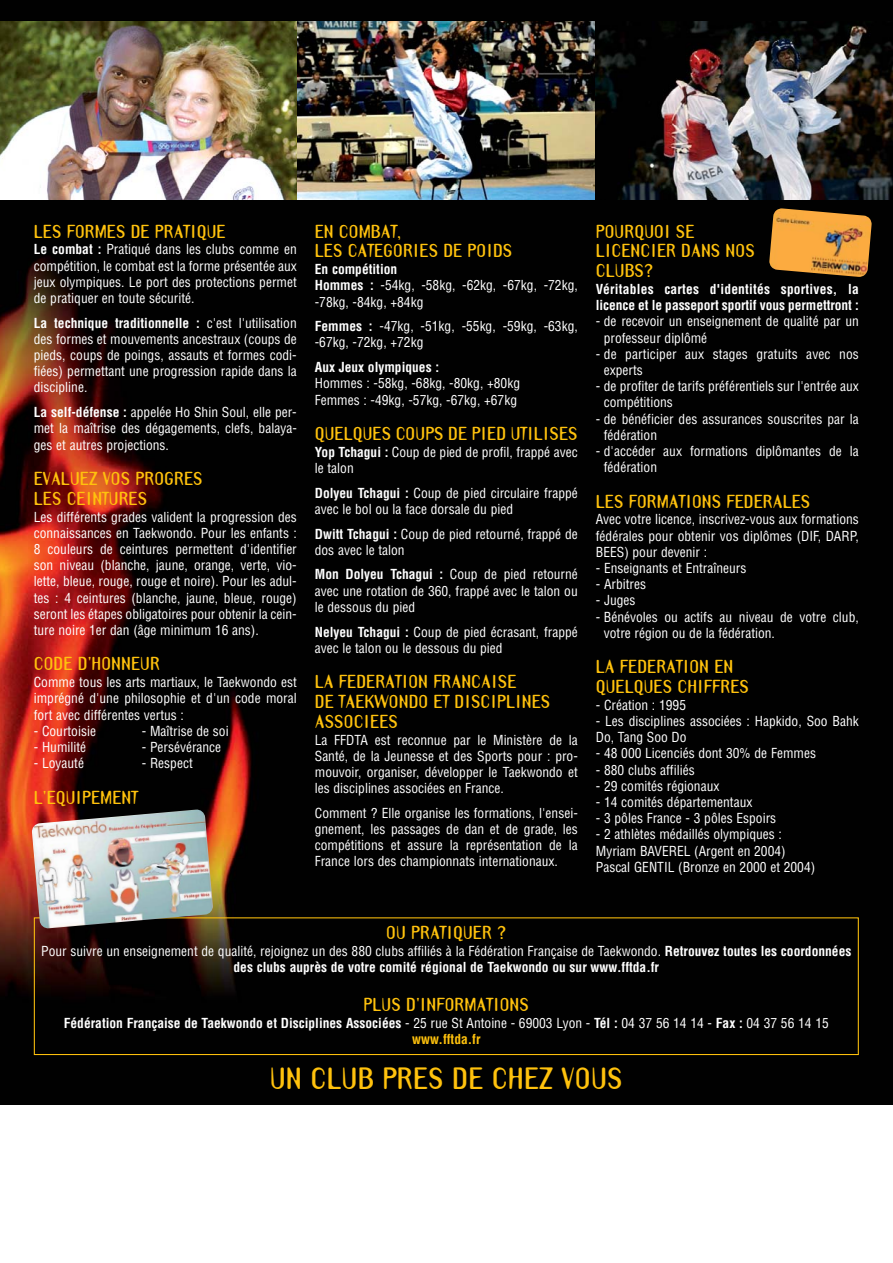
<style>
.page{position:relative;width:893px;height:1263px;background:#fff}
.page>*{position:absolute;margin:0;border:0;box-sizing:border-box;transform-origin:0 0}
.t1{font:700 27px "Template Gothic";color:#ffc20d}
.t2{font:700 16.5px/19.8px "Template Gothic";color:#ffc20d}
.t3{font:condensed 13.5px/16.2px "Helvetica";color:#fff}
.t4{font:700 condensed 13.5px/16.2px "Helvetica";color:#fff}
.s1{font-weight:700}
.s2{font-weight:400}
.s3{color:#ffc20d}
</style>
<div class="page">
<img style="left:0;top:0;width:893px;height:1105px">
<div style="left:34px;top:917px;width:825px;height:138px;border:1px solid #ffc20d"></div>
<img style="left:0;top:21px;width:297px;height:179px">
<img style="left:297px;top:21px;width:298px;height:179px">
<img style="left:595px;top:21px;width:298px;height:179px">
<img style="left:769px;top:208px;width:103px;height:69px">
<img style="left:32px;top:809px;width:181px;height:120px">
<p class="t2" style="left:34px;top:222px;width:193px">LES FORMES DE PRATIQUE</p>
<p class="t3" style="left:34px;top:242px;width:264px;text-align:justify"><span class="s1">Le combat :</span> Pratiqué dans les clubs comme en compétition, le combat est la forme présentée aux jeux olympiques. Le port des protections permet de pratiquer en toute sécurité.</p>
<p class="t3" style="left:34px;top:316px;width:264px;text-align:justify"><span class="s1">La technique traditionnelle :</span> c'est l'utilisation des formes et mouvements ancestraux (coups de pieds, coups de poings, assauts et formes codi&shy;fiées) permettant une progression rapide dans la discipline.</p>
<p class="t3" style="left:34px;top:405px;width:264px;text-align:justify"><span class="s1">La self-défense :</span> appelée Ho Shin Soul, elle per&shy;met la maîtrise des dégagements, clefs, balaya&shy;ges et autres projections.</p>
<p class="t2" style="left:34px;top:470px;width:170px">EVALUEZ VOS PROGRES<br>LES CEINTURES</p>
<p class="t3" style="left:34px;top:510px;width:264px;text-align:justify">Les différents grades valident la progression des connaissances en Taekwondo. Pour les enfants :<br>8 couleurs de ceintures permettent d'identifier son niveau (blanche, jaune, orange, verte, vio&shy;lette, bleue, rouge, rouge et noire). Pour les adul&shy;tes : 4 ceintures (blanche, jaune, bleue, rouge) seront les étapes obligatoires pour obtenir la cein&shy;ture noire 1er dan (âge minimum 16 ans).</p>
<p class="t2" style="left:34px;top:655px;width:128px">CODE D'HONNEUR</p>
<p class="t3" style="left:34px;top:675px;width:264px;text-align:justify">Comme tous les arts martiaux, le Taekwondo est imprégné d'une philosophie et d'un code moral fort avec différentes vertus :</p>
<p class="t3" style="left:34px;top:724px;width:64px">- Courtoisie</p>
<p class="t3" style="left:142px;top:724px;width:88px">- Maîtrise de soi</p>
<p class="t3" style="left:34px;top:740px;width:54px">- Humilité</p>
<p class="t3" style="left:142px;top:740px;width:81px">- Persévérance</p>
<p class="t3" style="left:34px;top:756px;width:52px">- Loyauté</p>
<p class="t3" style="left:142px;top:756px;width:52px">- Respect</p>
<p class="t2" style="left:34px;top:789px;width:106px">L'EQUIPEMENT</p>
<p class="t2" style="left:315px;top:222px;width:199px">EN COMBAT,<br>LES CATEGORIES DE POIDS</p>
<p class="t3" style="left:315px;top:262px;width:264px"><span class="s1">En compétition<br>Hommes :</span> -54kg, -58kg, -62kg, -67kg, -72kg, -78kg, -84kg, +84kg</p>
<p class="t3" style="left:315px;top:319px;width:264px"><span class="s1">Femmes :</span> -47kg, -51kg, -55kg, -59kg, -63kg, -67kg, -72kg, +72kg</p>
<p class="t4" style="left:315px;top:360px;width:126px">Aux Jeux olympiques :</p>
<p class="t3" style="left:315px;top:376px;width:207px">Hommes : -58kg, -68kg, -80kg, +80kg<br>Femmes : -49kg, -57kg, -67kg, +67kg</p>
<p class="t2" style="left:315px;top:425px;width:264px">QUELQUES COUPS DE PIED UTILISES</p>
<p class="t3" style="left:315px;top:445px;width:264px"><span class="s1">Yop Tchagui :</span> Coup de pied de profil, frappé avec le talon</p>
<p class="t3" style="left:315px;top:486px;width:264px"><span class="s1">Dolyeu Tchagui :</span> Coup de pied circulaire frappé avec le bol ou la face dorsale du pied</p>
<p class="t3" style="left:315px;top:527px;width:264px"><span class="s1">Dwitt Tchagui :</span> Coup de pied retourné, frappé de dos avec le talon</p>
<p class="t3" style="left:315px;top:568px;width:264px;text-align:justify"><span class="s1">Mon Dolyeu Tchagui :</span> Coup de pied retourné avec une rotation de 360, frappé avec le talon ou le dessous du pied</p>
<p class="t3" style="left:315px;top:625px;width:264px"><span class="s1">Nelyeu Tchagui :</span> Coup de pied écrasant, frappé avec le talon ou le dessous du pied</p>
<p class="t2" style="left:315px;top:673px;width:237px">LA FEDERATION FRANCAISE<br>DE TAEKWONDO ET DISCIPLINES<br>ASSOCIEES</p>
<p class="t3" style="left:315px;top:733px;width:264px;text-align:justify">La FFDTA est reconnue par le Ministère de la Santé, de la Jeunesse et des Sports pour : pro&shy;mouvoir, organiser, développer le Taekwondo et les disciplines associées en France.</p>
<p class="t3" style="left:315px;top:806px;width:264px;text-align:justify">Comment ? Elle organise les formations, l'ensei&shy;gnement, les passages de dan et de grade, les compétitions et assure la représentation de la France lors des championnats internationaux.</p>
<p class="t2" style="left:596px;top:222px;width:161px">POURQUOI SE<br>LICENCIER DANS NOS<br>CLUBS?</p>
<p class="t4" style="left:596px;top:282px;width:264px">Véritables cartes d'identités sportives, la licence et le passeport sportif vous permettront :</p>
<p class="t3" style="left:604px;top:314px;width:256px;text-indent:-8px">- de recevoir un enseignement de qualité par un professeur diplômé</p>
<p class="t3" style="left:604px;top:347px;width:256px;text-indent:-8px">- de participer aux stages gratuits avec nos experts</p>
<p class="t3" style="left:604px;top:379px;width:256px;text-indent:-8px">- de profiter de tarifs préférentiels sur l'entrée aux compétitions</p>
<p class="t3" style="left:604px;top:412px;width:256px;text-indent:-8px">- de bénéficier des assurances souscrites par la fédération</p>
<p class="t3" style="left:604px;top:444px;width:256px;text-indent:-8px">- d'accéder aux formations diplômantes de la fédération</p>
<p class="t2" style="left:596px;top:492px;width:216px">LES FORMATIONS FEDERALES</p>
<p class="t3" style="left:596px;top:512px;width:264px;text-align:justify">Avec votre licence, inscrivez-vous aux formations fédérales pour obtenir vos diplômes (DIF, DARP, BEES) pour devenir :</p>
<p class="t3" style="left:596px;top:561px;width:152px">- Enseignants et Entraîneurs</p>
<p class="t3" style="left:596px;top:577px;width:52px">- Arbitres</p>
<p class="t3" style="left:596px;top:593px;width:41px">- Juges</p>
<p class="t3" style="left:604px;top:610px;width:256px;text-indent:-8px">- Bénévoles ou actifs au niveau de votre club, votre région ou de la fédération.</p>
<p class="t2" style="left:596px;top:658px;width:155px">LA FEDERATION EN<br>QUELQUES CHIFFRES</p>
<p class="t3" style="left:596px;top:698px;width:92px">- Création : 1995</p>
<p class="t3" style="left:596px;top:714px;width:264px">- Les disciplines associées : Hapkido, Soo Bahk<br>Do, Tang Soo Do</p>
<p class="t3" style="left:596px;top:746px;width:222px">- 48 000 Licenciés dont 30% de Femmes</p>
<p class="t3" style="left:596px;top:763px;width:100px">- 880 clubs affiliés</p>
<p class="t3" style="left:596px;top:779px;width:125px">- 29 comités régionaux</p>
<p class="t3" style="left:596px;top:795px;width:158px">- 14 comités départementaux</p>
<p class="t3" style="left:596px;top:811px;width:182px">- 3 pôles France - 3 pôles Espoirs</p>
<p class="t3" style="left:596px;top:827px;width:221px">- 2 athlètes médaillés olympiques :<br>Myriam BAVEREL (Argent en 2004)<br>Pascal GENTIL (Bronze en 2000 et 2004)</p>
<p class="t2" style="left:386px;top:924px;width:122px">OU PRATIQUER ?</p>
<p class="t3" style="left:41px;top:944px;width:812px;text-align:center">Pour suivre un enseignement de qualité, rejoignez un des 880 clubs affiliés à la Fédération Française de Taekwondo. <span class="s1">Retrouvez toutes les coordonnées des clubs auprès de votre comité régional de Taekwondo ou sur www.fftda.fr</span></p>
<p class="t2" style="left:363px;top:996px;width:167px">PLUS D'INFORMATIONS</p>
<p class="t4" style="left:64px;top:1016px;width:766px;text-align:center">Fédération Française de Taekwondo et Disciplines Associées <span class="s2">- 25 rue St Antoine - 69003 Lyon -</span> Tél : <span class="s2">04 37 56 14 14 -</span> Fax : <span class="s2">04 37 56 14 15 </span><span class="s3">www.fftda.fr</span></p>
<h1 class="t1" style="left:270px;top:1067px;width:355px">UN CLUB PRES DE CHEZ VOUS</h1>
</div>
